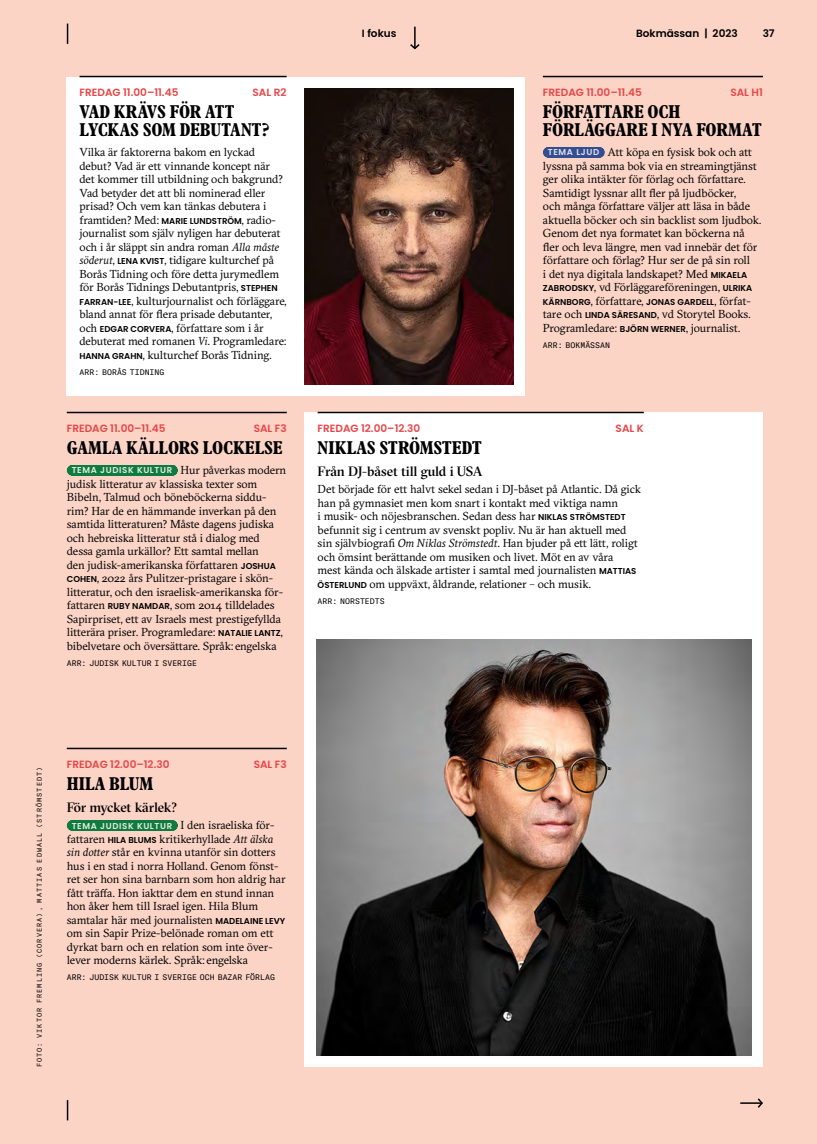
<style>
.page{position:relative;width:817px;height:1144px;background:#fff}
.page>*{position:absolute;margin:0;border:0;box-sizing:border-box;transform-origin:0 0}
.t1{font:700 condensed 18.75px/18px "Plantin MT Pro";letter-spacing:-.005em;color:#000}
.t2{font:500 13.5px "GT Sectra Fine";letter-spacing:-.015em;color:#000}
.t3{font:11.55px/13.5px "GT Sectra";letter-spacing:-.01em;color:#000}
.t4{font:600 10.5px "Poppins";color:#e84547}
.t5{font:600 10.5px "Poppins";color:#000}
.t6{font:600 8.55px "Poppins";color:#000}
.t7{font:7.95px "GT America Mono";color:#000}
.t8{font:6.75px "GT America Mono";letter-spacing:.15em;color:#000}
.s1{font-family:"Poppins";font-weight:600;font-size:8.55px}
.s2{font-style:italic}
.s3{font-family:"Poppins";font-weight:600;font-size:8.55px;color:#e6ecdf}
.s4{font-family:"Poppins";font-weight:600;font-size:8.55px;color:#e2e0ef}
.s5{font-family:"GT Sectra";font-weight:400;font-size:11.55px}
</style>
<div class="page">
<div style="left:0;top:0;width:816px;height:1144px;background:#fbd4c6"></div>
<hr style="left:67px;top:412px;width:220px;height:1px;background:#000">
<svg style="left:72px;top:465px;width:100px;height:11px"></svg>
<hr style="left:67px;top:748px;width:220px;height:1px;background:#000">
<svg style="left:72px;top:820px;width:100px;height:11px"></svg>
<div style="left:67px;top:77px;width:458px;height:318px;background:#fff"></div>
<hr style="left:80px;top:76px;width:206px;height:1px;background:#000">
<div style="left:305px;top:412px;width:457px;height:655px;background:#fff"></div>
<hr style="left:317px;top:412px;width:326px;height:1px;background:#000">
<hr style="left:543px;top:76px;width:219px;height:1px;background:#000">
<svg style="left:548px;top:147px;width:51px;height:11px"></svg>
<img style="left:305px;top:88px;width:208px;height:296px">
<img style="left:316px;top:640px;width:435px;height:416px">
<svg style="left:67px;top:1100px;width:1px;height:20px"></svg>
<svg style="left:410px;top:27px;width:10px;height:23px"></svg>
<svg style="left:67px;top:24px;width:1px;height:20px"></svg>
<hr style="left:740px;top:1102px;width:22px;height:2px;background:#000">
<svg style="left:756px;top:1098px;width:7px;height:10px"></svg>
<p class="t4" style="left:80px;top:86px;width:100px">FREDAG 11.00–11.45</p>
<p class="t4" style="left:252px;top:86px;width:35px">SAL R2</p>
<h1 class="t1" style="left:80px;top:103px;width:191px">VAD KRÄVS FÖR ATT<br>LYCKAS SOM DEBUTANT?</h1>
<p class="t3" style="left:79px;top:146px;width:209px">Vilka är faktorerna bakom en lyckad debut? Vad är ett vinnande koncept när det kommer till utbildning och bakgrund?<br>Vad betyder det att bli nominerad eller prisad? Och vem kan tänkas debutera i framtiden? Med: <span class="s1">MARIE LUNDSTRÖM</span>, radio&shy;journalist som själv nyligen har debuterat och i år släppt sin andra roman <span class="s2">Alla måste söderut</span>, <span class="s1">LENA KVIST</span>, tidigare kulturchef på Borås Tidning och före detta jurymedlem för Borås Tidnings Debutantpris, <span class="s1">STEPHEN FARRAN-LEE</span>, kulturjournalist och förläggare, bland annat för flera prisade debutanter, och <span class="s1">EDGAR CORVERA</span>, författare som i år debuterat med romanen <span class="s2">Vi</span>. Programledare:<br><span class="s1">HANNA GRAHN</span>, kulturchef Borås Tidning.</p>
<p class="t7" style="left:80px;top:367px;width:86px">ARR: BORÅS TIDNING</p>
<p class="t4" style="left:67px;top:422px;width:100px">FREDAG 11.00–11.45</p>
<p class="t4" style="left:254px;top:422px;width:35px">SAL F3</p>
<h1 class="t1" style="left:67px;top:439px;width:217px">GAMLA KÄLLORS LOCKELSE</h1>
<p class="t3" style="left:67px;top:463px;width:221px;text-indent:5px"><span class="s3">TEMA JUDISK KULTUR</span> Hur påverkas modern judisk litteratur av klassiska texter som Bibeln, Talmud och böneböckerna siddu&shy;rim? Har de en hämmande inverkan på den samtida litteraturen? Måste dagens judiska och hebreiska litteratur stå i dialog med dessa gamla urkällor? Ett samtal mellan<br>den judisk-amerikanska författaren <span class="s1">JOSHUA COHEN</span>, 2022 års Pulitzer-pristagare i skön&shy;litteratur, och den israelisk-amerikanska för&shy;fattaren <span class="s1">RUBY NAMDAR</span>, som 2014 tilldelades Sapirpriset, ett av Israels mest prestigefyllda litterära priser. Programledare: <span class="s1">NATALIE LANTZ</span>, bibelvetare och översättare. Språk: engelska</p>
<p class="t7" style="left:67px;top:658px;width:132px">ARR: JUDISK KULTUR I SVERIGE</p>
<p class="t5" style="left:362px;top:27px;width:36px">I fokus</p>
<p class="t5" style="left:636px;top:27px;width:103px">Bokmässan | 2023</p>
<p class="t5" style="left:762px;top:27px;width:14px">37</p>
<p class="t4" style="left:543px;top:86px;width:100px">FREDAG 11.00–11.45</p>
<p class="t4" style="left:730px;top:86px;width:34px">SAL H1</p>
<h1 class="t1" style="left:543px;top:103px;width:220px">FÖRFATTARE OCH<br>FÖRLÄGGARE I NYA FORMAT</h1>
<p class="t3" style="left:543px;top:146px;width:220px;text-indent:5px"><span class="s4">TEMA LJUD</span> Att köpa en fysisk bok och att lyssna på samma bok via en streamingtjänst ger olika intäkter för förlag och författare.<br>Samtidigt lyssnar allt fler på ljudböcker,<br>och många författare väljer att läsa in både aktuella böcker och sin backlist som ljudbok.<br>Genom det nya formatet kan böckerna nå fler och leva längre, men vad innebär det för författare och förlag? Hur ser de på sin roll<br>i det nya digitala landskapet? Med <span class="s1">MIKAELA ZABRODSKY</span>, vd Förläggareföreningen, <span class="s1">ULRIKA</span></p>
<p class="t6" style="left:543px;top:297px;width:209px">KÄRNBORG<span class="s5">, författare,</span> JONAS GARDELL<span class="s5">, förfat-</span></p>
<p class="t3" style="left:543px;top:308px;width:209px">tare och <span class="s1">LINDA SÄRESAND</span>, vd Storytel Books.<br>Programledare: <span class="s1">BJÖRN WERNER</span>, journalist.</p>
<p class="t7" style="left:543px;top:340px;width:69px">ARR: BOKMÄSSAN</p>
<p class="t4" style="left:317px;top:422px;width:104px">FREDAG 12.00–12.30</p>
<p class="t4" style="left:615px;top:422px;width:30px">SAL K</p>
<h1 class="t1" style="left:317px;top:439px;width:165px">NIKLAS STRÖMSTEDT</h1>
<p class="t2" style="left:317px;top:463px;width:166px">Från DJ-båset till guld i USA</p>
<p class="t3" style="left:317px;top:483px;width:324px">Det började för ett halvt sekel sedan i DJ-båset på Atlantic. Då gick han på gymnasiet men kom snart i kontakt med viktiga namn<br>i musik- och nöjesbranschen. Sedan dess har <span class="s1">NIKLAS STRÖMSTEDT </span>befunnit sig i centrum av svenskt popliv. Nu är han aktuell med sin självbiografi <span class="s2">Om Niklas Strömstedt</span>. Han bjuder på ett lätt, roligt och ömsint berättande om musiken och livet. Möt en av våra<br>mest kända och älskade artister i samtal med journalisten <span class="s1">MATTIAS ÖSTERLUND</span> om uppväxt, åldrande, relationer – och musik.</p>
<p class="t7" style="left:317px;top:596px;width:69px">ARR: NORSTEDTS</p>
<p class="t8" style="left:36px;top:1067px;width:302px;rotate:-90deg">FOTO: VIKTOR FREMLING (CORVERA), MATTIAS EDWALL (STRÖMSTEDT)</p>
<p class="t8" style="left:36px;top:1038px;width:16px;rotate:-90deg">XXX</p>
<p class="t4" style="left:67px;top:758px;width:104px">FREDAG 12.00–12.30</p>
<p class="t4" style="left:254px;top:758px;width:35px">SAL F3</p>
<h1 class="t1" style="left:67px;top:775px;width:88px">HILA BLUM</h1>
<p class="t2" style="left:67px;top:799px;width:112px">För mycket kärlek?</p>
<p class="t3" style="left:67px;top:819px;width:220px;text-indent:5px"><span class="s3">TEMA JUDISK KULTUR</span> I den israeliska för&shy;fattaren <span class="s1">HILA BLUMS</span> kritikerhyllade <span class="s2">Att älska sin dotter</span> står en kvinna utanför sin dotters hus i en stad i norra Holland. Genom fönst&shy;ret ser hon sina barnbarn som hon aldrig har fått träffa. Hon iakttar dem en stund innan hon åker hem till Israel igen. Hila Blum samtalar här med journalisten <span class="s1">MADELAINE LEVY </span>om sin Sapir Prize-belönade roman om ett dyrkat barn och en relation som inte över&shy;lever moderns kärlek. Språk: engelska</p>
<p class="t7" style="left:67px;top:973px;width:210px">ARR: JUDISK KULTUR I SVERIGE OCH BAZAR FÖRLAG</p>
</div>
